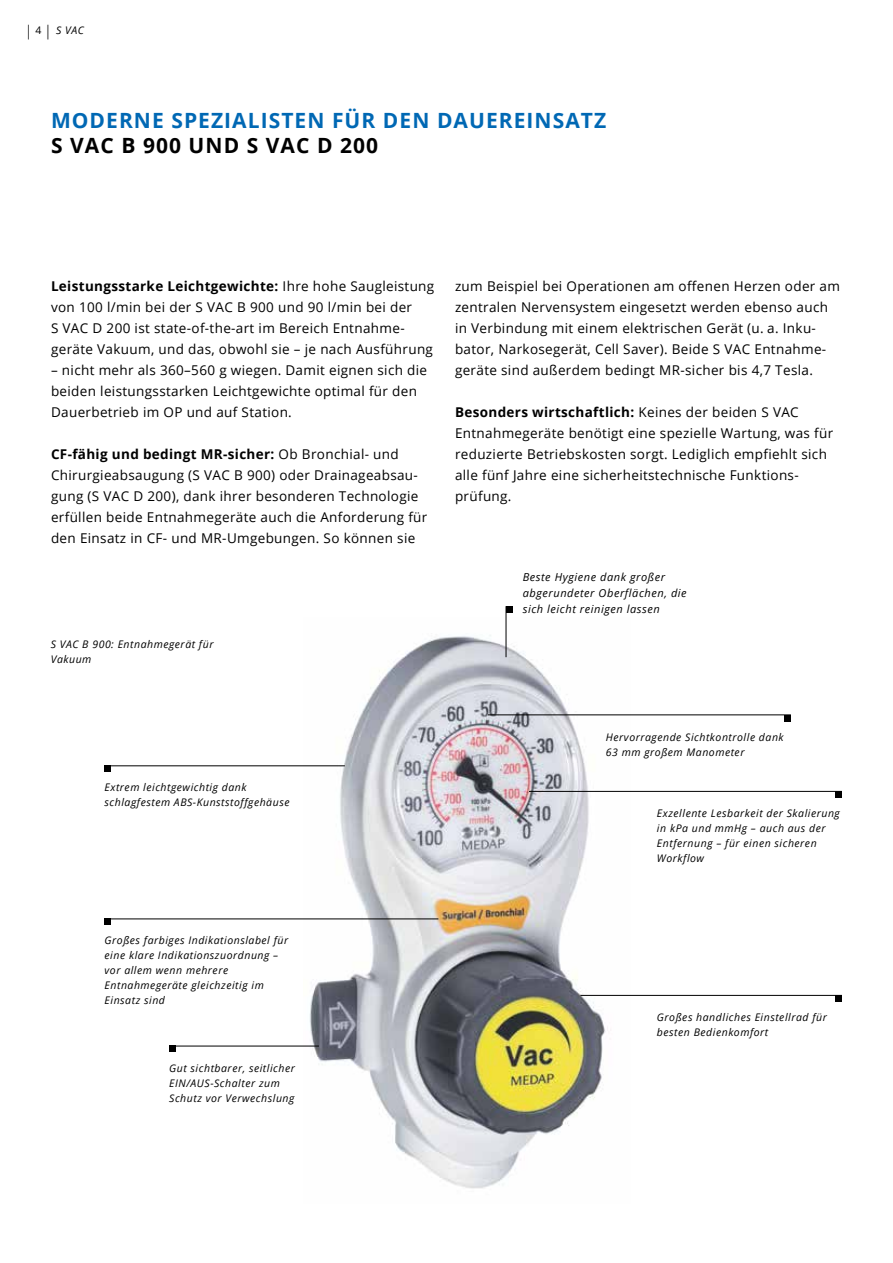
<style>
.page{position:relative;width:893px;height:1263px;background:#fff}
.page>*{position:absolute;margin:0;border:0;box-sizing:border-box;transform-origin:0 0}
.t1{font:700 21px "Open Sans";letter-spacing:.05em;color:#0068b4}
.t2{font:700 21px "Open Sans";letter-spacing:.05em;color:#000}
.t3{font:13.5px/21px "Open Sans";letter-spacing:.025em;color:#000}
.t4{font:italic 10.95px/15.8px "Open Sans";letter-spacing:.05em;color:#000}
.t5{font:italic 10.5px/15px "Open Sans";letter-spacing:.05em;color:#000}
.s1{font-style:normal;font-size:14.7px}
.s2{font-style:normal}
.s3{font-weight:700}
</style>
<div class="page">
<img style="left:303px;top:618px;width:328px;height:571px">
<hr style="left:169px;top:1046px;width:150px;height:1px;background:#000">
<div style="left:169px;top:1046px;width:7px;height:6px;background:#000"></div>
<hr style="left:580px;top:995px;width:262px;height:1px;background:#000">
<div style="left:836px;top:995px;width:6px;height:7px;background:#000"></div>
<hr style="left:529px;top:791px;width:313px;height:1px;background:#000">
<div style="left:835px;top:791px;width:7px;height:6px;background:#000"></div>
<hr style="left:105px;top:765px;width:240px;height:1px;background:#000">
<div style="left:105px;top:765px;width:6px;height:7px;background:#000"></div>
<hr style="left:488px;top:714px;width:303px;height:1px;background:#000">
<div style="left:784px;top:715px;width:7px;height:6px;background:#000"></div>
<hr style="left:105px;top:918px;width:333px;height:1px;background:#000">
<svg style="left:105px;top:919px;width:6px;height:6px"></svg>
<hr style="left:506px;top:606px;width:1px;height:51px;background:#000">
<div style="left:506px;top:606px;width:7px;height:7px;background:#000"></div>
<p class="t5" style="left:26px;top:22px;width:60px"><span class="s1">|</span> <span class="s2">4</span> <span class="s1">|</span> S VAC</p>
<h1 class="t1" style="left:51px;top:105px;width:557px">MODERNE SPEZIALISTEN FÜR DEN DAUEREINSATZ</h1>
<h1 class="t2" style="left:51px;top:131px;width:329px">S VAC B 900 UND S VAC D 200</h1>
<p class="t3" style="left:51px;top:275px;width:385px"><span class="s3">Leistungsstarke Leichtgewichte:</span> Ihre hohe Saugleistung von 100 l/min bei der S VAC B 900 und 90 l/min bei der<br>S VAC D 200 ist state-of-the-art im Bereich Entnahme&shy;geräte Vakuum, und das, obwohl sie – je nach Ausführung</p>
<p class="t3" style="left:51px;top:359px;width:378px">– nicht mehr als 360–560 g wiegen. Damit eignen sich die beiden leistungsstarken Leichtgewichte optimal für den<br>Dauerbetrieb im OP und auf Station.</p>
<p class="t3" style="left:51px;top:443px;width:378px"><span class="s3">CF-fähig und bedingt MR-sicher:</span> Ob Bronchial- und Chirurgieabsaugung (S VAC B 900) oder Drainageabsau&shy;gung (S VAC D 200), dank ihrer besonderen Technologie erfüllen beide Entnahmegeräte auch die Anforderung für den Einsatz in CF- und MR-Umgebungen. So können sie</p>
<p class="t5" style="left:51px;top:637px;width:164px">S VAC B 900: Entnahmegerät für<br>Vakuum</p>
<p class="t3" style="left:455px;top:275px;width:387px">zum Beispiel bei Operationen am offenen Herzen oder am zentralen Nervensystem eingesetzt werden ebenso auch in Verbindung mit einem elektrischen Gerät (u. a. Inku&shy;bator, Narkosegerät, Cell Saver). Beide S VAC Entnahme&shy;geräte sind außerdem bedingt MR-sicher bis 4,7 Tesla.</p>
<p class="t3" style="left:455px;top:401px;width:380px"><span class="s3">Besonders wirtschaftlich:</span> Keines der beiden S VAC Entnahmegeräte benötigt eine spezielle Wartung, was für reduzierte Betriebskosten sorgt. Lediglich empfiehlt sich alle fünf Jahre eine sicherheitstechnische Funktions&shy;prüfung.</p>
<p class="t4" style="left:523px;top:569px;width:165px">Beste Hygiene dank großer abgerundeter Oberflächen, die sich leicht reinigen lassen</p>
<p class="t5" style="left:105px;top:780px;width:186px">Extrem leichtgewichtig dank schlagfestem ABS-Kunststoffgehäuse</p>
<p class="t5" style="left:606px;top:729px;width:179px">Hervorragende Sichtkontrolle dank<br>63 mm großem Manometer</p>
<p class="t5" style="left:657px;top:805px;width:184px">Exzellente Lesbarkeit der Skalierung in kPa und mmHg – auch aus der<br>Entfernung – für einen sicheren<br>Workflow</p>
<p class="t5" style="left:105px;top:932px;width:185px">Großes farbiges Indikationslabel für eine klare Indikationszuordnung – vor allem wenn mehrere<br>Entnahmegeräte gleichzeitig im<br>Einsatz sind</p>
<p class="t5" style="left:169px;top:1060px;width:127px">Gut sichtbarer, seitlicher<br>EIN/AUS-Schalter zum<br>Schutz vor Verwechslung</p>
<p class="t5" style="left:657px;top:1009px;width:171px">Großes handliches Einstellrad für besten Bedienkomfort</p>
</div>
